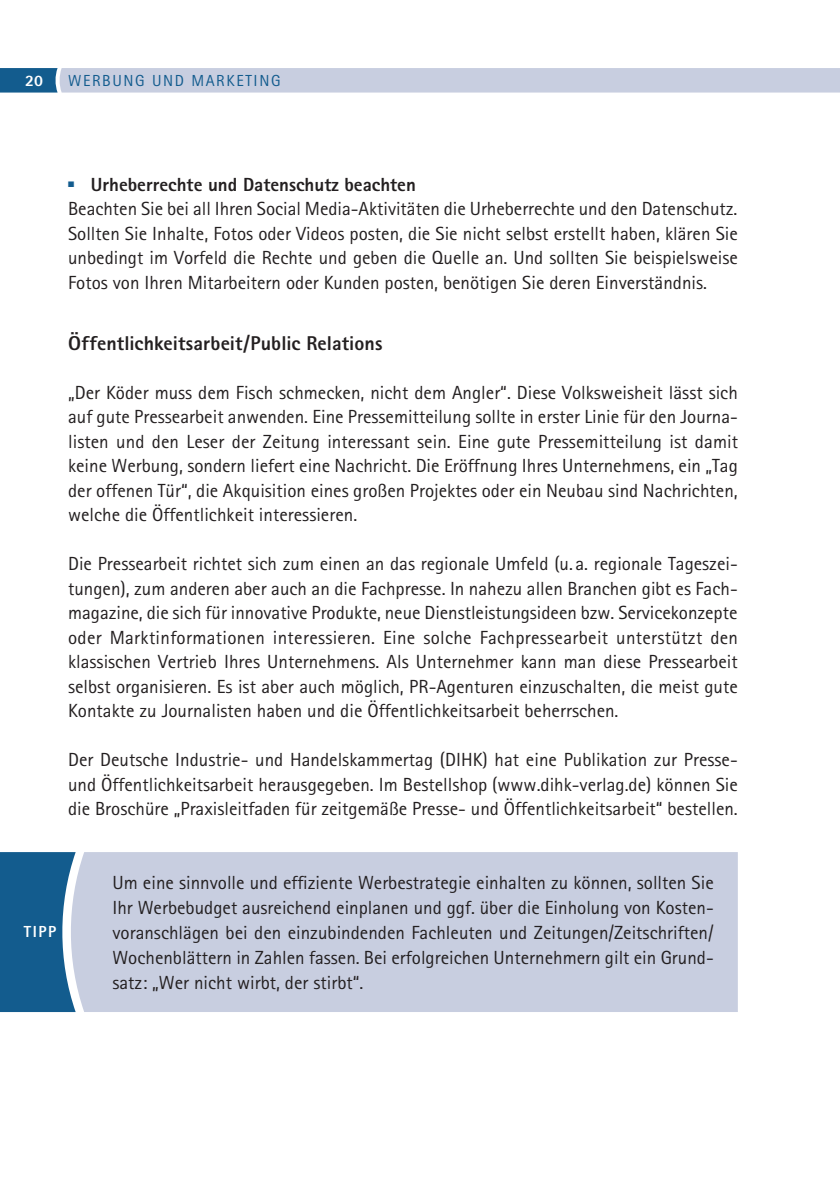
<style>
.page{position:relative;width:840px;height:1191px;background:#fff}
.page>*{position:absolute;margin:0;border:0;box-sizing:border-box;transform-origin:0 0}
.t1{font:800 20px "Rotis Sans Serif";letter-spacing:.005em;color:#231f20}
.t2{font:19px/24.4px "Rotis Sans Serif";color:#231f20;text-align:justify}
.t3{font:16px "Rotis Sans Serif";letter-spacing:.1em;color:#135c8e}
.t4{font:800 16px "Rotis Sans Serif";letter-spacing:.1em;color:#fff}
.s1{font-weight:800}
</style>
<div class="page">
<svg style="left:0;top:68px;width:839px;height:25px;background:#bdc7db"></svg>
<div style="left:76px;top:852px;width:661px;height:160px;background:#c8cee0"></div>
<svg style="left:0;top:852px;width:76px;height:160px;background:#2e6e9a"></svg>
<p class="t4" style="left:25px;top:70px;width:19px">20</p>
<p class="t3" style="left:68px;top:71px;width:214px">WERBUNG UND MARKETING</p>
<p class="t2" style="left:68px;top:172px;width:671px;text-align:left"><sup>■</sup> <span class="s1">Urheberrechte und Datenschutz beachten<br></span>Beachten Sie bei all Ihren Social Media-Aktivitäten die Urheberrechte und den Datenschutz.<br>Sollten Sie Inhalte, Fotos oder Videos posten, die Sie nicht selbst erstellt haben, klären Sie unbedingt im Vorfeld die Rechte und geben die Quelle an. Und sollten Sie beispielsweise Fotos von Ihren Mitarbeitern oder Kunden posten, benötigen Sie deren Einverständnis.</p>
<p class="t1" style="left:68px;top:330px;width:316px">Öffentlichkeitsarbeit/Public Relations</p>
<p class="t2" style="left:68px;top:380px;width:671px">„Der Köder muss dem Fisch schmecken, nicht dem Angler“. Diese Volksweisheit lässt sich auf gute Pressearbeit anwenden. Eine Pressemitteilung sollte in erster Linie für den Journa&shy;listen und den Leser der Zeitung interessant sein. Eine gute Pressemitteilung ist damit keine Werbung, sondern liefert eine Nachricht. Die Eröffnung Ihres Unternehmens, ein „Tag der offenen Tür“, die Akquisition eines großen Projektes oder ein Neubau sind Nachrichten, welche die Öffentlichkeit interessieren.</p>
<p class="t2" style="left:68px;top:551px;width:671px">Die Pressearbeit richtet sich zum einen an das regionale Umfeld (u. a. regionale Tageszei&shy;tungen), zum anderen aber auch an die Fachpresse. In nahezu allen Branchen gibt es Fach&shy;magazine, die sich für innovative Produkte, neue Dienstleistungsideen bzw. Servicekonzepte oder Marktinformationen interessieren. Eine solche Fachpressearbeit unterstützt den klassischen Vertrieb Ihres Unternehmens. Als Unternehmer kann man diese Pressearbeit selbst organisieren. Es ist aber auch möglich, PR-Agenturen einzuschalten, die meist gute Kontakte zu Journalisten haben und die Öffentlichkeitsarbeit beherrschen.</p>
<p class="t2" style="left:68px;top:747px;width:670px">Der Deutsche Industrie- und Handelskammertag (DIHK) hat eine Publikation zur Presse&shy;und Öffentlichkeitsarbeit herausgegeben. Im Bestellshop (www.dihk-verlag.de) können Sie die Broschüre „Praxisleitfaden für zeitgemäße Presse- und Öffentlichkeitsarbeit“ bestellen.</p>
<p class="t4" style="left:24px;top:921px;width:34px">TIPP</p>
<p class="t2" style="left:112px;top:870px;width:602px;line-height:25px">Um eine sinnvolle und effiziente Werbestrategie einhalten zu können, sollten Sie Ihr Werbebudget ausreichend einplanen und ggf. über die Einholung von Kosten&shy;voranschlägen bei den einzubindenden Fachleuten und Zeitungen/Zeitschriften/ Wochenblättern in Zahlen fassen. Bei erfolgreichen Unternehmern gilt ein Grund&shy;satz: „Wer nicht wirbt, der stirbt“.</p>
</div>
